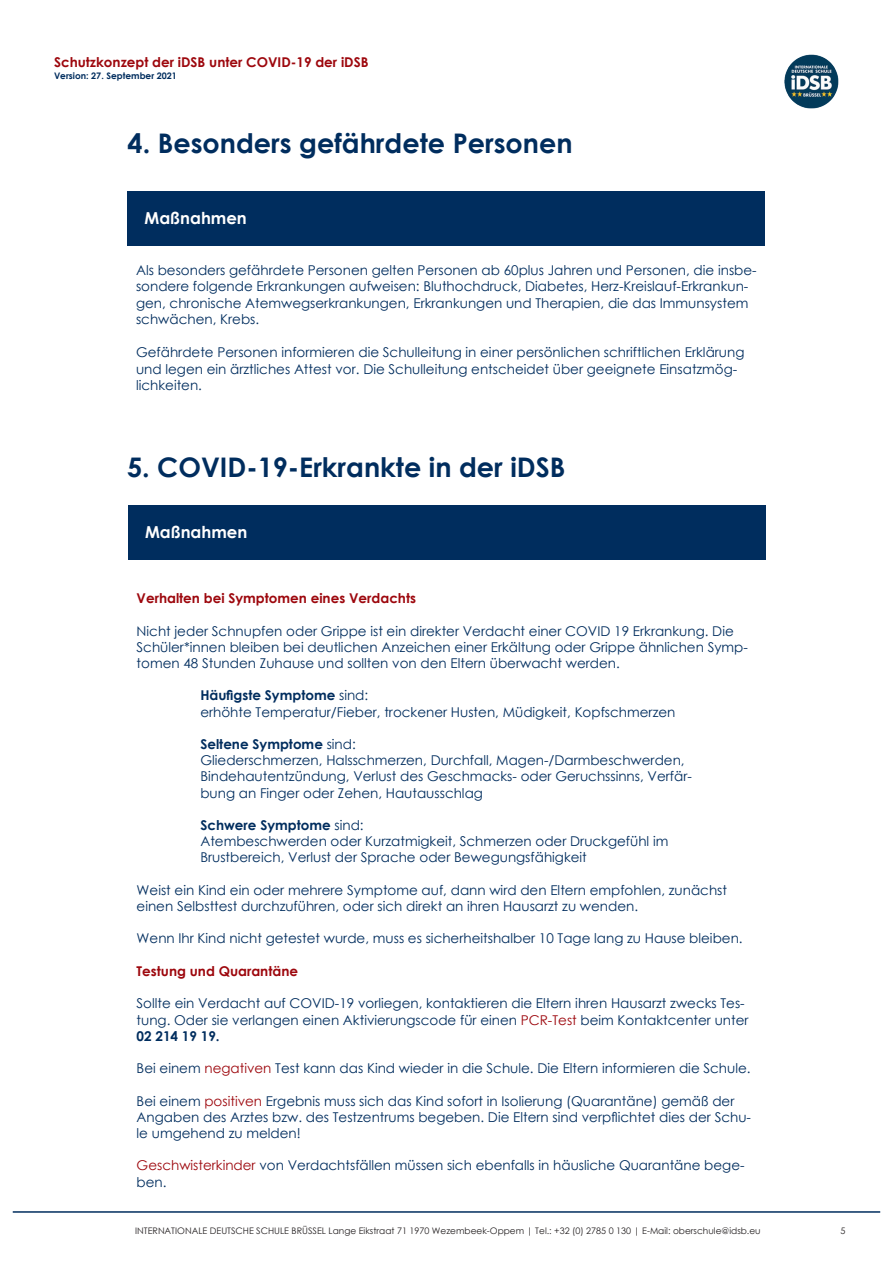
<style>
.page{position:relative;width:893px;height:1263px;background:#fff}
.page>*{position:absolute;margin:0;border:0;box-sizing:border-box;transform-origin:0 0}
.t1{font:700 27px "Century Gothic";color:#002d5e}
.t2{font:700 16.5px "Century Gothic";color:#fff}
.t3{font:13.5px/16.2px "Century Gothic";color:#002d5e}
.t4{font:700 13.5px "Century Gothic";color:#9d070d}
.t5{font:9px "Century Gothic";color:#231f20}
.t6{font:700 9px "Century Gothic";color:#002d5e}
.s1{font-weight:700}
.s2{color:#9d070d}
</style>
<div class="page">
<img style="left:785px;top:54px;width:54px;height:54px">
<hr style="left:13px;top:1211px;width:867px;height:2px;background:#002d5e">
<div style="left:128px;top:191px;width:637px;height:54px;background:#002d5e"></div>
<div style="left:128px;top:506px;width:638px;height:54px;background:#002d5e"></div>
<p class="t4" style="left:54px;top:52px;width:316px">Schutzkonzept der iDSB unter COVID-19 der iDSB</p>
<p class="t6" style="left:54px;top:69px;width:124px">Version: 27. September 2021</p>
<h1 class="t1" style="left:128px;top:123px;width:446px">4. Besonders gefährdete Personen</h1>
<p class="t2" style="left:145px;top:205px;width:104px">Maßnahmen</p>
<p class="t3" style="left:136px;top:261px;width:622px">Als besonders gefährdete Personen gelten Personen ab 60plus Jahren und Personen, die insbe&shy;sondere folgende Erkrankungen aufweisen: Bluthochdruck, Diabetes, Herz-Kreislauf-Erkrankun&shy;gen, chronische Atemwegserkrankungen, Erkrankungen und Therapien, die das Immunsystem schwächen, Krebs.</p>
<p class="t3" style="left:136px;top:344px;width:610px">Gefährdete Personen informieren die Schulleitung in einer persönlichen schriftlichen Erklärung und legen ein ärztliches Attest vor. Die Schulleitung entscheidet über geeignete Einsatzmög&shy;lichkeiten.</p>
<h1 class="t1" style="left:127px;top:447px;width:440px">5. COVID-19-Erkrankte in der iDSB</h1>
<p class="t2" style="left:145px;top:519px;width:104px">Maßnahmen</p>
<p class="t4" style="left:137px;top:588px;width:281px">Verhalten bei Symptomen eines Verdachts</p>
<p class="t3" style="left:137px;top:622px;width:613px">Nicht jeder Schnupfen oder Grippe ist ein direkter Verdacht einer COVID 19 Erkrankung. Die<br>Schüler*innen bleiben bei deutlichen Anzeichen einer Erkältung oder Grippe ähnlichen Symp&shy;tomen 48 Stunden Zuhause und sollten von den Eltern überwacht werden.</p>
<p class="t3" style="left:200px;top:687px;width:476px"><span class="s1">Häufigste Symptome</span> sind:<br>erhöhte Temperatur/Fieber, trockener Husten, Müdigkeit, Kopfschmerzen</p>
<p class="t3" style="left:200px;top:736px;width:493px"><span class="s1">Seltene Symptome</span> sind:<br>Gliederschmerzen, Halsschmerzen, Durchfall, Magen-/Darmbeschwerden, Bindehautentzündung, Verlust des Geschmacks- oder Geruchssinns, Verfär&shy;bung an Finger oder Zehen, Hautausschlag</p>
<p class="t3" style="left:200px;top:817px;width:469px"><span class="s1">Schwere Symptome</span> sind:<br>Atembeschwerden oder Kurzatmigkeit, Schmerzen oder Druckgefühl im<br>Brustbereich, Verlust der Sprache oder Bewegungsfähigkeit</p>
<p class="t3" style="left:137px;top:882px;width:592px">Weist ein Kind ein oder mehrere Symptome auf, dann wird den Eltern empfohlen, zunächst einen Selbsttest durchzuführen, oder sich direkt an ihren Hausarzt zu wenden.</p>
<p class="t3" style="left:137px;top:930px;width:607px">Wenn Ihr Kind nicht getestet wurde, muss es sicherheitshalber 10 Tage lang zu Hause bleiben.</p>
<p class="t4" style="left:137px;top:961px;width:163px">Testung und Quarantäne</p>
<p class="t3" style="left:137px;top:995px;width:613px">Sollte ein Verdacht auf COVID-19 vorliegen, kontaktieren die Eltern ihren Hausarzt zwecks Tes&shy;tung. Oder sie verlangen einen Aktivierungscode für einen <span class="s2">PCR-Test</span> beim Kontaktcenter unter<br><span class="s1">02 214 19 19.</span></p>
<p class="t3" style="left:137px;top:1060px;width:616px">Bei einem <span class="s2">negativen</span> Test kann das Kind wieder in die Schule. Die Eltern informieren die Schule.</p>
<p class="t3" style="left:137px;top:1092px;width:616px">Bei einem <span class="s2">positiven</span> Ergebnis muss sich das Kind sofort in Isolierung (Quarantäne) gemäß der<br>Angaben des Arztes bzw. des Testzentrums begeben. Die Eltern sind verpflichtet dies der Schu&shy;le umgehend zu melden!</p>
<p class="t3" style="left:137px;top:1157px;width:609px"><span class="s2">Geschwisterkinder</span> von Verdachtsfällen müssen sich ebenfalls in häusliche Quarantäne bege&shy;ben.</p>
<p class="t5" style="left:135px;top:1224px;width:627px">INTERNATIONALE DEUTSCHE SCHULE BRÜSSEL Lange Eikstraat 71 1970 Wezembeek-Oppem | Tel.: +32 (0) 2785 0 130 | E-Mail: oberschule@idsb.eu</p>
<p class="t5" style="left:840px;top:1224px;width:6px">5</p>
</div>
